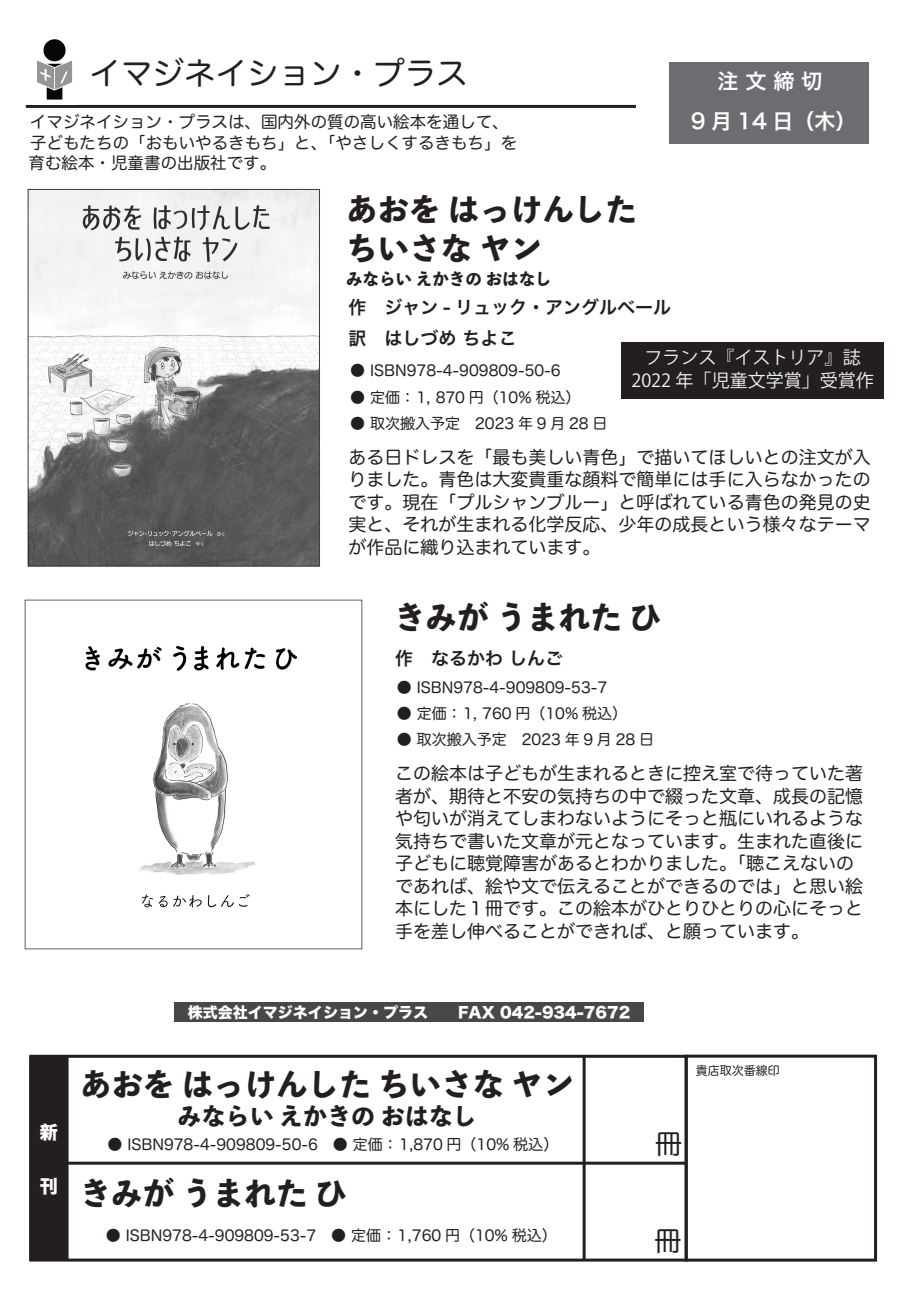
<style>
.page{position:relative;width:919px;height:1289px;background:#fff}
.page>*{position:absolute;margin:0;border:0;box-sizing:border-box;transform-origin:0 0}
.t1{font:800 31.5px/38.5px "Toppan Bunkyu Midashi Gothic Std N";color:#231f20}
.t2{font:31.5px "Hira Maru Pro N W4";color:#231f20}
.t3{font:27px "Hira Maru Pro N W4";color:#231f20}
.t4{font:800 24px "Toppan Bunkyu Midashi Gothic Std N";color:#231f20}
.t5{font:21px/40.8px "Hira Kaku Pro N W6";color:#fff;text-align:center}
.t6{font:18px/22.5px "Hira Maru Pro N W4";color:#231f20;text-align:justify}
.t7{font:18px/31.5px "Hira Kaku Pro N W6";color:#231f20}
.t8{font:18px/22.5px "Koz Go Pr 6 N";color:#f2f3f4;text-align:center}
.t9{font:18px "Hira Kaku Std N W8";color:#fff}
.t10{font:16.5px/20.5px "Hira Maru Pro N W4";color:#231f20}
.t11{font:800 16.5px "Toppan Bunkyu Midashi Gothic Std N";color:#231f20}
.t12{font:15px "Hira Maru Pro N W4";color:#231f20}
.t13{font:15px "Hira Kaku Std W8";color:#fff}
.t14{font:12px "Hira Maru Pro N W4";color:#231f20}
</style>
<div class="page">
<div style="left:621px;top:342px;width:262px;height:57px;background:#231f20"></div>
<div style="left:29px;top:1054px;width:658px;height:207px;border:3px solid #231f20"></div>
<div style="left:29px;top:1056px;width:40px;height:204px;background:#231f20;border:3px solid #231f20"></div>
<hr style="left:582px;top:1055px;width:3px;height:205px;background:#231f20">
<hr style="left:26px;top:105px;width:610px;height:3px;background:#231f20">
<div style="left:669px;top:62px;width:199px;height:82px;background:#6c6d70"></div>
<div style="left:174px;top:1002px;width:470px;height:20px;background:#474849"></div>
<div style="left:684px;top:1054px;width:193px;height:207px;border:3px solid #231f20"></div>
<hr style="left:67px;top:1161px;width:618px;height:3px;background:#231f20">
<img style="left:24px;top:599px;width:339px;height:351px">
<img style="left:27px;top:188px;width:293px;height:379px">
<img style="left:37px;top:39px;width:35px;height:61px">
<h1 class="t2" style="left:90px;top:45px;width:379px">イマジネイション・プラス</h1>
<p class="t10" style="left:29px;top:111px;width:490px">イマジネイション・プラスは、国内外の質の高い絵本を通して、子どもたちの「おもいやるきもち」と、「やさしくするきもち」を育む絵本・児童書の出版社です。</p>
<p class="t5" style="left:690px;top:59px;width:167px">注 文 締 切<br>9 月 14 日（木）</p>
<h1 class="t1" style="left:346px;top:188px;width:292px">あおを はっけんしたちいさな ヤン</h1>
<p class="t11" style="left:346px;top:266px;width:207px">みならい えかきの おはなし</p>
<p class="t7" style="left:348px;top:290px;width:324px">作　ジャン - リュック・アングルベール訳　はしづめ ちよこ</p>
<p class="t12" style="left:350px;top:358px;width:212px">● ISBN978-4-909809-50-6</p>
<p class="t12" style="left:350px;top:384px;width:232px">● 定価： 1, 870 円（10% 税込）</p>
<p class="t12" style="left:350px;top:410px;width:259px">● 取次搬入予定　2023 年 9 月 28 日</p>
<p class="t6" style="left:348px;top:445px;width:524px">ある日ドレスを「最も美しい青色」で描いてほしいとの注文が入りました。青色は大変貴重な顔料で簡単には手に入らなかったのです。現在「プルシャンブルー」と呼ばれている青色の発見の史実と、それが生まれる化学反応、少年の成長という様々なテーマが作品に織り込まれています。</p>
<p class="t8" style="left:631px;top:346px;width:244px">フランス『イストリア』誌<br>2022 年「児童文学賞」受賞作</p>
<h1 class="t1" style="left:394px;top:595px;width:268px">きみが うまれた ひ</h1>
<p class="t7" style="left:395px;top:641px;width:169px">作　なるかわ しんご</p>
<p class="t12" style="left:396px;top:674px;width:212px">● ISBN978-4-909809-53-7</p>
<p class="t12" style="left:396px;top:700px;width:232px">● 定価： 1, 760 円（10% 税込）</p>
<p class="t12" style="left:396px;top:726px;width:259px">● 取次搬入予定　2023 年 9 月 28 日</p>
<p class="t6" style="left:395px;top:761px;width:469px;text-align:left">この絵本は子どもが生まれるときに控え室で待っていた著者が、期待と不安の気持ちの中で綴った文章、成長の記憶や匂いが消えてしまわないようにそっと瓶にいれるような気持ちで書いた文章が元となっています。生まれた直後に子どもに聴覚障害があるとわかりました。「聴こえないのであれば、絵や文で伝えることができるのでは」と思い絵本にした１冊です。この絵本がひとりひとりの心にそっと手を差し伸べることができれば、と願っています。</p>
<p class="t9" style="left:40px;top:1122px;width:19px">新</p>
<p class="t9" style="left:40px;top:1176px;width:19px">刊</p>
<p class="t13" style="left:188px;top:1003px;width:444px">株式会社イマジネイション・プラス　　FAX 042-934-7672</p>
<h1 class="t1" style="left:80px;top:1062px;width:496px">あおを はっけんした ちいさな ヤン</h1>
<h3 class="t4" style="left:178px;top:1097px;width:300px">みならい えかきの おはなし</h3>
<p class="t12" style="left:107px;top:1131px;width:452px">● ISBN978-4-909809-50-6 ● 定価： 1,870 円（10% 税込）</p>
<h1 class="t1" style="left:80px;top:1171px;width:268px">きみが うまれた ひ</h1>
<p class="t12" style="left:106px;top:1222px;width:452px">● ISBN978-4-909809-53-7 ● 定価： 1,760 円（10% 税込）</p>
<p class="t14" style="left:695px;top:1060px;width:85px">貴店取次番線印</p>
<h2 class="t3" style="left:655px;top:1120px;width:28px">冊</h2>
<h2 class="t3" style="left:654px;top:1217px;width:28px">冊</h2>
</div>
